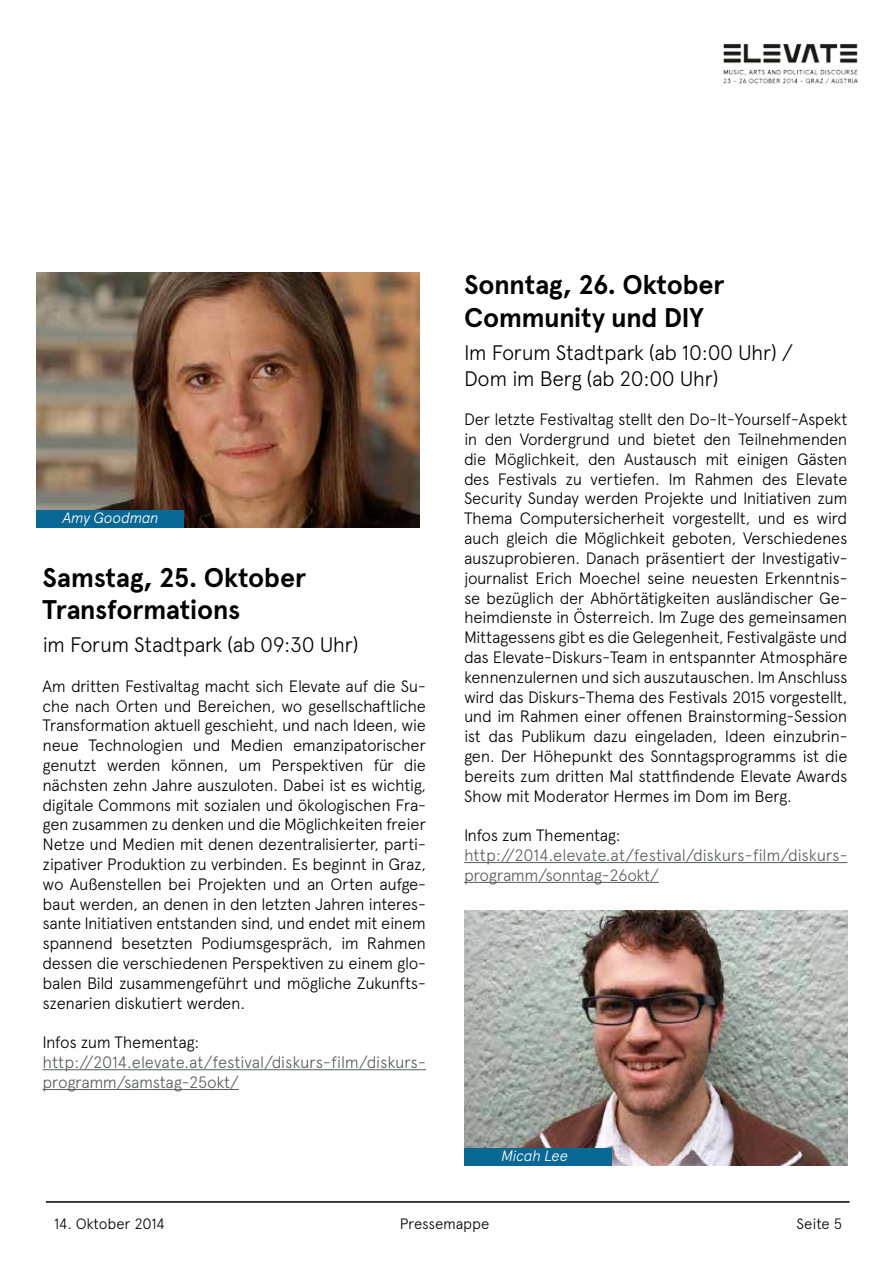
<style>
.page{position:relative;width:893px;height:1263px;background:#fff}
.page>*{position:absolute;margin:0;border:0;box-sizing:border-box;transform-origin:0 0}
.t1{font:700 27px/32.4px "Apercu";letter-spacing:-.015em;color:#000}
.t2{font:300 21px/25.2px "Apercu";letter-spacing:-.025em;color:#000}
.t3{font:300 16.5px/19.8px "Apercu";letter-spacing:-.025em;color:#000;text-align:justify}
.t4{font:300 16.5px/19.8px "Apercu";letter-spacing:-.01em;color:#5a5b5d}
.t5{font:300 15px "Apercu";letter-spacing:-.01em;color:#000}
.t6{font:italic 300 15px "Apercu";letter-spacing:-.01em;color:#fff}
</style>
<div class="page">
<hr style="left:46px;top:1201px;width:804px;height:2px;background:#000">
<img style="left:723px;top:44px;width:136px;height:40px">
<hr style="left:43px;top:1069px;width:383px;height:1px;background:#5a5b5d">
<hr style="left:43px;top:1089px;width:196px;height:1px;background:#5a5b5d">
<hr style="left:464px;top:862px;width:383px;height:1px;background:#5a5b5d">
<hr style="left:464px;top:882px;width:195px;height:1px;background:#5a5b5d">
<img style="left:464px;top:910px;width:383px;height:256px">
<div style="left:464px;top:1149px;width:148px;height:17px;background:#0a6994"></div>
<img style="left:36px;top:272px;width:383px;height:255px">
<div style="left:36px;top:510px;width:148px;height:17px;background:#0a6994"></div>
<p class="t6" style="left:63px;top:509px;width:98px">Amy Goodman</p>
<h1 class="t1" style="left:43px;top:561px;width:265px">Samstag, 25. Oktober<br>Transformations</h1>
<p class="t2" style="left:43px;top:632px;width:318px">im Forum Stadtpark (ab 09:30 Uhr)</p>
<p class="t3" style="left:43px;top:676px;width:385px">Am dritten Festivaltag macht sich Elevate auf die Su&shy;che nach Orten und Bereichen, wo gesellschaftliche Transformation aktuell geschieht, und nach Ideen, wie neue Technologien und Medien emanzipatorischer genutzt werden können, um Perspektiven für die nächsten zehn Jahre auszuloten. Dabei ist es wichtig, digitale Commons mit sozialen und ökologischen Fra&shy;gen zusammen zu denken und die Möglichkeiten freier Netze und Medien mit denen dezentralisierter, parti&shy;zipativer Produktion zu verbinden. Es beginnt in Graz, wo Außenstellen bei Projekten und an Orten aufge&shy;baut werden, an denen in den letzten Jahren interes&shy;sante Initiativen entstanden sind, und endet mit einem spannend besetzten Podiumsgespräch, im Rahmen dessen die verschiedenen Perspektiven zu einem glo&shy;balen Bild zusammengeführt und mögliche Zukunfts&shy;szenarien diskutiert werden.</p>
<p class="t3" style="left:43px;top:1032px;width:158px">Infos zum Thementag:</p>
<p class="t4" style="left:43px;top:1052px;width:385px">http://2014.elevate.at/festival/diskurs-film/diskurs&shy;programm/samstag-25okt/</p>
<h1 class="t1" style="left:464px;top:269px;width:262px;line-height:33px">Sonntag, 26. Oktober<br>Community und DIY</h1>
<p class="t2" style="left:464px;top:340px;width:330px">Im Forum Stadtpark (ab 10:00 Uhr) /<br>Dom im Berg (ab 20:00 Uhr)</p>
<p class="t3" style="left:464px;top:409px;width:385px">Der letzte Festivaltag stellt den Do-It-Yourself-Aspekt in den Vordergrund und bietet den Teilnehmenden die Möglichkeit, den Austausch mit einigen Gästen des Festivals zu vertiefen. Im Rahmen des Elevate Security Sunday werden Projekte und Initiativen zum Thema Computersicherheit vorgestellt, und es wird auch gleich die Möglichkeit geboten, Verschiedenes auszuprobieren. Danach präsentiert der Investigativ&shy;journalist Erich Moechel seine neuesten Erkenntnis&shy;se bezüglich der Abhörtätigkeiten ausländischer Ge&shy;heimdienste in Österreich. Im Zuge des gemeinsamen Mittagessens gibt es die Gelegenheit, Festivalgäste und das Elevate-Diskurs-Team in entspannter Atmosphäre kennenzulernen und sich auszutauschen. Im Anschluss wird das Diskurs-Thema des Festivals 2015 vorgestellt, und im Rahmen einer offenen Brainstorming-Session ist das Publikum dazu eingeladen, Ideen einzubrin&shy;gen. Der Höhepunkt des Sonntagsprogramms ist die bereits zum dritten Mal stattfindende Elevate Awards Show mit Moderator Hermes im Dom im Berg.</p>
<p class="t3" style="left:464px;top:825px;width:158px">Infos zum Thementag:</p>
<p class="t4" style="left:464px;top:845px;width:385px">http://2014.elevate.at/festival/diskurs-film/diskurs&shy;programm/sonntag-26okt/</p>
<p class="t6" style="left:501px;top:1147px;width:68px">Micah Lee</p>
<p class="t5" style="left:54px;top:1214px;width:112px">14. Oktober 2014</p>
<p class="t5" style="left:400px;top:1214px;width:91px">Pressemappe</p>
<p class="t5" style="left:797px;top:1214px;width:47px">Seite 5</p>
</div>
